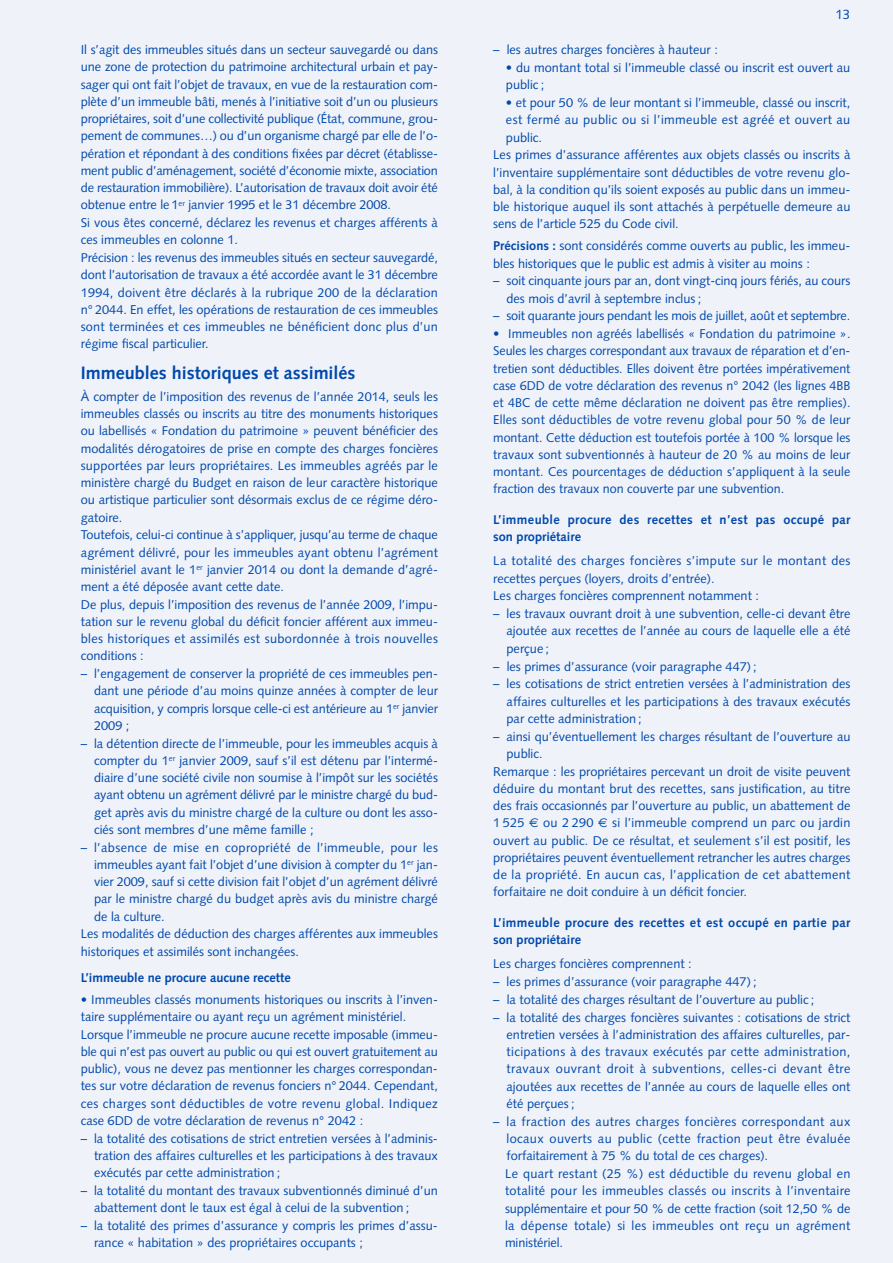
<style>
.page{position:relative;width:893px;height:1263px;background:#eff2f9}
.page>*{position:absolute;margin:0;border:0;box-sizing:border-box;transform-origin:0 0}
.t1{font:700 18px "Syntax";color:#0048ac}
.t2{font:13.5px "Syntax";color:#0048ac}
.t3{font:12.75px/17.2px "Syntax";color:#0048ac}
.t4{font:12.75px/17.4px "Syntax";letter-spacing:.02em;color:#0048ac}
.t5{font:700 12.75px/17.2px "Syntax";letter-spacing:.03em;color:#0048ac}
.t6{font:12.75px "Syntax";letter-spacing:.025em;color:#0048ac}
.t7{font:12.75px "Syntax";letter-spacing:.03em;color:#0048ac}
.t8{font:700 12.75px "Syntax";color:#0048ac}
.s1{font-weight:700}
.s2{font-family:"Euro Sans"}
</style>
<div class="page">
<p class="t3" style="left:81px;top:42px;width:359px">Il s’agit des immeubles situés dans un secteur sauvegardé ou dans une zone de protection du patrimoine architectural urbain et pay&shy;sager qui ont fait l’objet de travaux, en vue de la restauration com&shy;plète d’un immeuble bâti, menés à l’initiative soit d’un ou plusieurs propriétaires, soit d’une collectivité publique (État, commune, grou&shy;pement de communes…) ou d’un organisme chargé par elle de l’o&shy;pération et répondant à des conditions fixées par décret (établisse&shy;ment public d’aménagement, société d’économie mixte, association de restauration immobilière). L’autorisation de travaux doit avoir été obtenue entre le 1<sup>er</sup> janvier 1995 et le 31 décembre 2008.<br>Si vous êtes concerné, déclarez les revenus et charges afférents à ces immeubles en colonne 1.<br>Précision : les revenus des immeubles situés en secteur sauvegardé, dont l’autorisation de travaux a été accordée avant le 31 décembre 1994, doivent être déclarés à la rubrique 200 de la déclaration n° 2044. En effet, les opérations de restauration de ces immeubles sont terminées et ces immeubles ne bénéficient donc plus d’un régime fiscal particulier.</p>
<h1 class="t1" style="left:81px;top:365px;width:276px">Immeubles historiques et assimilés</h1>
<p class="t3" style="left:81px;top:389px;width:359px">À compter de l’imposition des revenus de l’année 2014, seuls les immeubles classés ou inscrits au titre des monuments historiques ou labellisés « Fondation du patrimoine » peuvent bénéficier des modalités dérogatoires de prise en compte des charges foncières supportées par leurs propriétaires. Les immeubles agréés par le ministère chargé du Budget en raison de leur caractère historique ou artistique particulier sont désormais exclus de ce régime déro&shy;gatoire.<br>Toutefois, celui-ci continue à s’appliquer, jusqu’au terme de chaque agrément délivré, pour les immeubles ayant obtenu l’agrément ministériel avant le 1<sup>er</sup> janvier 2014 ou dont la demande d’agré&shy;ment a été déposée avant cette date.<br>De plus, depuis l’imposition des revenus de l’année 2009, l’impu&shy;tation sur le revenu global du déficit foncier afférent aux immeu&shy;bles historiques et assimilés est subordonnée à trois nouvelles conditions :</p>
<p class="t3" style="left:94px;top:666px;width:345px;text-align:justify;text-indent:-13px">– l’engagement de conserver la propriété de ces immeubles pen&shy;dant une période d’au moins quinze années à compter de leur acquisition, y compris lorsque celle-ci est antérieure au 1<sup>er</sup> janvier 2009 ;</p>
<p class="t3" style="left:94px;top:736px;width:345px;text-align:justify;text-indent:-13px">– la détention directe de l’immeuble, pour les immeubles acquis à compter du 1<sup>er</sup> janvier 2009, sauf s’il est détenu par l’intermé&shy;diaire d’une société civile non soumise à l’impôt sur les sociétés ayant obtenu un agrément délivré par le ministre chargé du bud&shy;get après avis du ministre chargé de la culture ou dont les asso&shy;ciés sont membres d’une même famille ;</p>
<p class="t7" style="left:81px;top:842px;width:359px">– l’absence de mise en copropriété de l’immeuble, pour les</p>
<p class="t3" style="left:94px;top:857px;width:345px">immeubles ayant fait l’objet d’une division à compter du 1<sup>er</sup> jan-</p>
<p class="t3" style="left:94px;top:874px;width:345px">vier 2009, sauf si cette division fait l’objet d’un agrément délivré</p>
<p class="t3" style="left:94px;top:891px;width:345px">par le ministre chargé du budget après avis du ministre chargé</p>
<p class="t3" style="left:94px;top:909px;width:72px">de la culture.</p>
<p class="t3" style="left:81px;top:926px;width:359px">Les modalités de déduction des charges afférentes aux immeubles</p>
<p class="t3" style="left:81px;top:944px;width:220px">historiques et assimilés sont inchangées.</p>
<p class="t8" style="left:81px;top:972px;width:211px">L’immeuble ne procure aucune recette</p>
<p class="t3" style="left:81px;top:992px;width:359px">• Immeubles classés monuments historiques ou inscrits à l’inven&shy;taire supplémentaire ou ayant reçu un agrément ministériel.<br>Lorsque l’immeuble ne procure aucune recette imposable (immeu&shy;ble qui n’est pas ouvert au public ou qui est ouvert gratuitement au public), vous ne devez pas mentionner les charges correspondan&shy;tes sur votre déclaration de revenus fonciers n° 2044. Cependant, ces charges sont déductibles de votre revenu global. Indiquez case 6DD de votre déclaration de revenus n° 2042 :</p>
<p class="t3" style="left:94px;top:1131px;width:345px;text-align:justify;text-indent:-13px">– la totalité des cotisations de strict entretien versées à l’adminis&shy;tration des affaires culturelles et les participations à des travaux exécutés par cette administration ;</p>
<p class="t3" style="left:94px;top:1183px;width:345px;text-indent:-13px">– la totalité du montant des travaux subventionnés diminué d’un abattement dont le taux est égal à celui de la subvention ;</p>
<p class="t3" style="left:94px;top:1218px;width:345px;text-indent:-13px">– la totalité des primes d’assurance y compris les primes d’assu&shy;rance « habitation » des propriétaires occupants ;</p>
<p class="t2" style="left:835px;top:9px;width:17px">13</p>
<p class="t3" style="left:493px;top:42px;width:226px">– les autres charges foncières à hauteur :</p>
<p class="t3" style="left:506px;top:60px;width:346px">• du montant total si l’immeuble classé ou inscrit est ouvert au public ;</p>
<p class="t3" style="left:506px;top:95px;width:346px">• et pour 50 % de leur montant si l’immeuble, classé ou inscrit,</p>
<p class="t6" style="left:506px;top:115px;width:346px">est fermé au public ou si l’immeuble est agréé et ouvert au</p>
<p class="t3" style="left:506px;top:130px;width:38px">public.</p>
<p class="t3" style="left:493px;top:147px;width:359px">Les primes d’assurance afférentes aux objets classés ou inscrits à</p>
<p class="t3" style="left:493px;top:165px;width:359px">l’inventaire supplémentaire sont déductibles de votre revenu glo-</p>
<p class="t3" style="left:493px;top:182px;width:359px">bal, à la condition qu’ils soient exposés au public dans un immeu-</p>
<p class="t3" style="left:493px;top:199px;width:359px">ble historique auquel ils sont attachés à perpétuelle demeure au</p>
<p class="t3" style="left:493px;top:216px;width:187px">sens de l’article 525 du Code civil.</p>
<p class="t3" style="left:493px;top:238px;width:359px"><span class="s1">Précisions :</span> sont considérés comme ouverts au public, les immeu&shy;bles historiques que le public est admis à visiter au moins :</p>
<p class="t3" style="left:506px;top:273px;width:345px;text-indent:-13px">– soit cinquante jours par an, dont vingt-cinq jours fériés, au cours des mois d’avril à septembre inclus ;</p>
<p class="t3" style="left:493px;top:308px;width:359px">– soit quarante jours pendant les mois de juillet, août et septembre.</p>
<p class="t3" style="left:493px;top:326px;width:359px;text-align:justify">• Immeubles non agréés labellisés « Fondation du patrimoine ».<br>Seules les charges correspondant aux travaux de réparation et d’en&shy;tretien sont déductibles. Elles doivent être portées impérativement case 6DD de votre déclaration des revenus n° 2042 (les lignes 4BB et 4BC de cette même déclaration ne doivent pas être remplies).<br>Elles sont déductibles de votre revenu global pour 50 % de leur montant. Cette déduction est toutefois portée à 100 % lorsque les travaux sont subventionnés à hauteur de 20 % au moins de leur montant. Ces pourcentages de déduction s’appliquent à la seule fraction des travaux non couverte par une subvention.</p>
<p class="t5" style="left:493px;top:512px;width:359px">L’immeuble procure des recettes et n’est pas occupé par son propriétaire</p>
<p class="t3" style="left:493px;top:553px;width:359px">La totalité des charges foncières s’impute sur le montant des recettes perçues (loyers, droits d’entrée).<br>Les charges foncières comprennent notamment :</p>
<p class="t3" style="left:507px;top:606px;width:345px;text-align:justify;text-indent:-13px">– les travaux ouvrant droit à une subvention, celle-ci devant être ajoutée aux recettes de l’année au cours de laquelle elle a été perçue ;</p>
<p class="t3" style="left:493px;top:659px;width:265px">– les primes d’assurance (voir paragraphe 447) ;</p>
<p class="t3" style="left:507px;top:676px;width:345px;text-align:justify;text-indent:-13px">– les cotisations de strict entretien versées à l’administration des affaires culturelles et les participations à des travaux exécutés par cette administration ;</p>
<p class="t3" style="left:493px;top:729px;width:359px">– ainsi qu’éventuellement les charges résultant de l’ouverture au</p>
<p class="t3" style="left:507px;top:746px;width:38px">public.</p>
<p class="t3" style="left:493px;top:764px;width:359px">Remarque : les propriétaires percevant un droit de visite peuvent</p>
<p class="t3" style="left:493px;top:781px;width:359px">déduire du montant brut des recettes, sans justification, au titre</p>
<p class="t3" style="left:493px;top:798px;width:359px">des frais occasionnés par l’ouverture au public, un abattement de</p>
<p class="t4" style="left:493px;top:815px;width:359px">1 525 <span class="s2">€</span> ou 2 290 <span class="s2">€</span> si l’immeuble comprend un parc ou jardin</p>
<p class="t3" style="left:493px;top:833px;width:359px">ouvert au public. De ce résultat, et seulement s’il est positif, les</p>
<p class="t3" style="left:493px;top:850px;width:359px">propriétaires peuvent éventuellement retrancher les autres charges</p>
<p class="t6" style="left:493px;top:869px;width:359px">de la propriété. En aucun cas, l’application de cet abattement</p>
<p class="t3" style="left:493px;top:884px;width:255px">forfaitaire ne doit conduire à un déficit foncier.</p>
<p class="t5" style="left:493px;top:915px;width:359px">L’immeuble procure des recettes et est occupé en partie par son propriétaire</p>
<p class="t3" style="left:493px;top:956px;width:200px">Les charges foncières comprennent :</p>
<p class="t3" style="left:493px;top:974px;width:265px">– les primes d’assurance (voir paragraphe 447) ;</p>
<p class="t3" style="left:493px;top:992px;width:323px">– la totalité des charges résultant de l’ouverture au public ;</p>
<p class="t3" style="left:507px;top:1010px;width:345px;text-align:justify;text-indent:-13px">– la totalité des charges foncières suivantes : cotisations de strict entretien versées à l’administration des affaires culturelles, par&shy;ticipations à des travaux exécutés par cette administration, travaux ouvrant droit à subventions, celles-ci devant être ajoutées aux recettes de l’année au cours de laquelle elles ont été perçues ;</p>
<p class="t4" style="left:505px;top:1114px;width:347px;text-indent:-12px">– la fraction des autres charges foncières correspondant aux locaux ouverts au public (cette fraction peut être évaluée forfaitairement à 75 % du total de ces charges).<br>Le quart restant (25 %) est déductible du revenu global en totalité pour les immeubles classés ou inscrits à l’inventaire supplémentaire et pour 50 % de cette fraction (soit 12,50 % de la dépense totale) si les immeubles ont reçu un agrément ministériel.</p>
</div>
